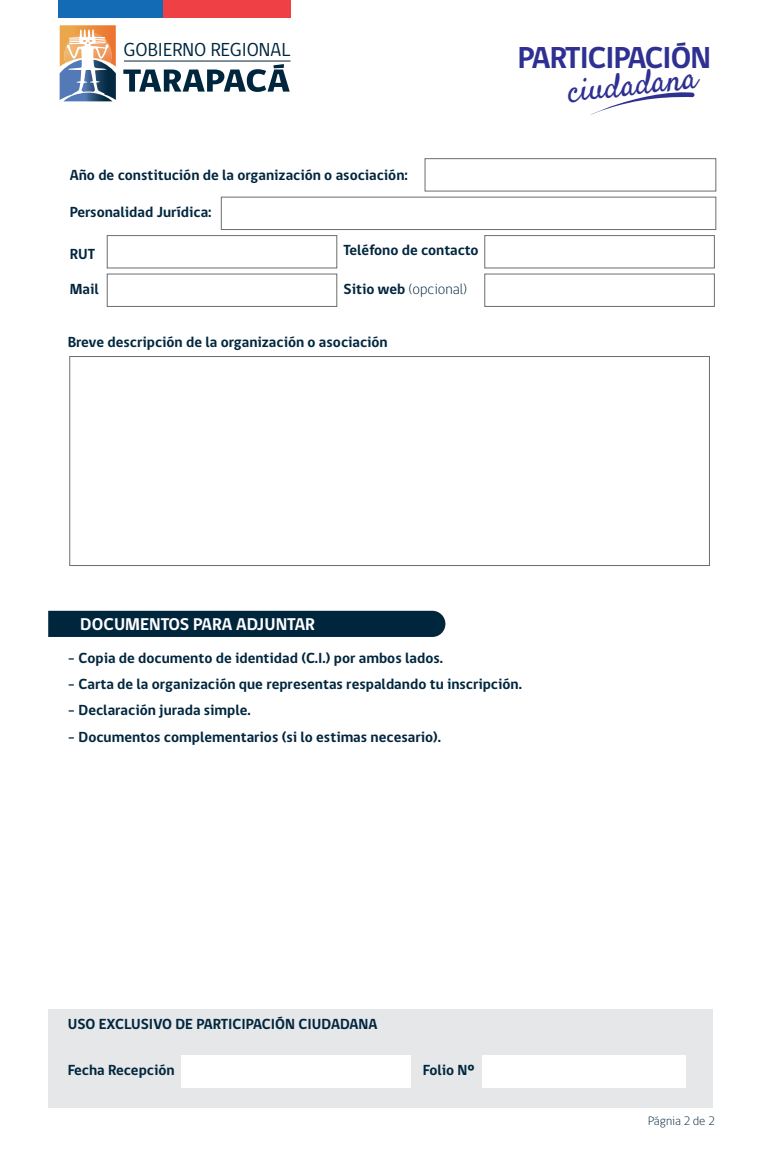
<style>
.page{position:relative;width:765px;height:1170px;background:#fff}
.page>*{position:absolute;margin:0;border:0;box-sizing:border-box;transform-origin:0 0}
.t1{font:33.75px "Satisfy";color:#2e3092}
.t2{font:700 31.12px "gob CL";letter-spacing:-.03em;color:#2e3092}
.t3{font:19.25px "gob CL";color:#00263e}
.t4{font:700 17.5px "gob CL";color:#fff}
.t5{font:700 15px "gob CL";color:#00263e}
.t6{font:300 15px "gob CL";color:#00263e}
.t7{font:300 12.5px "gob CL";color:#00263e}
.s1{font-weight:700}
</style>
<div class="page">
<svg style="left:590px;top:92px;width:105px;height:23px"></svg>
<svg style="left:59px;top:25px;width:54px;height:77px"></svg>
<svg style="left:60px;top:25px;width:56px;height:76px"></svg>
<svg style="left:123px;top:64px;width:167px;height:28px"></svg>
<hr style="left:124px;top:61px;width:167px;height:1px;background:#00263e">
<div style="left:58px;top:0;width:105px;height:17px;background:#126bb4"></div>
<div style="left:163px;top:0;width:128px;height:17px;background:#ee4045"></div>
<div style="left:425px;top:158px;width:291px;height:33px;border:1px solid #6c6d70"></div>
<div style="left:221px;top:197px;width:495px;height:33px;border:1px solid #6c6d70"></div>
<div style="left:107px;top:235px;width:230px;height:33px;border:1px solid #6c6d70"></div>
<div style="left:484px;top:235px;width:231px;height:33px;border:1px solid #6c6d70"></div>
<div style="left:107px;top:274px;width:230px;height:33px;border:1px solid #6c6d70"></div>
<div style="left:484px;top:274px;width:231px;height:33px;border:1px solid #6c6d70"></div>
<div style="left:48px;top:610px;width:397px;height:27px;background:#00263e"></div>
<div style="left:69px;top:356px;width:641px;height:209px;border:1px solid #6c6d70"></div>
<div style="left:48px;top:1008px;width:664px;height:99px;background:#e6e7e9"></div>
<div style="left:181px;top:1055px;width:230px;height:32px;background:#fff"></div>
<div style="left:483px;top:1055px;width:203px;height:32px;background:#fff"></div>
<p class="t3" style="left:124px;top:37px;width:168px">GOBIERNO REGIONAL</p>
<p class="t5" style="left:70px;top:164px;width:340px">Año de constitución de la organización o asociación:</p>
<p class="t5" style="left:70px;top:202px;width:143px">Personalidad Jurídica:</p>
<p class="t5" style="left:70px;top:244px;width:27px">RUT</p>
<p class="t5" style="left:344px;top:240px;width:136px">Teléfono de contacto</p>
<p class="t5" style="left:70px;top:278px;width:31px">Mail</p>
<p class="t6" style="left:344px;top:278px;width:125px"><span class="s1">Sitio web</span> (opcional)</p>
<p class="t5" style="left:68px;top:332px;width:322px">Breve descripción de la organización o asociación</p>
<h2 class="t2" style="left:518px;top:36px;width:195px">PARTICIPACIÓN</h2>
<h1 class="t1" style="left:566px;top:70px;width:131px;rotate:-6deg">ciudadana</h1>
<p class="t4" style="left:80px;top:612px;width:236px">DOCUMENTOS PARA ADJUNTAR</p>
<p class="t5" style="left:68px;top:647px;width:377px">- Copia de documento de identidad (C.I.) por ambos lados.</p>
<p class="t5" style="left:68px;top:673px;width:456px">- Carta de la organización que representas respaldando tu inscripción.</p>
<p class="t5" style="left:68px;top:700px;width:185px">- Declaración jurada simple.</p>
<p class="t5" style="left:68px;top:726px;width:375px">- Documentos complementarios (si lo estimas necesario).</p>
<p class="t5" style="left:68px;top:1013px;width:311px">USO EXCLUSIVO DE PARTICIPACIÓN CIUDADANA</p>
<p class="t5" style="left:68px;top:1059px;width:108px">Fecha Recepción</p>
<p class="t5" style="left:423px;top:1059px;width:53px">Folio Nº</p>
<p class="t7" style="left:648px;top:1111px;width:68px">Págnia 2 de 2</p>
</div>
